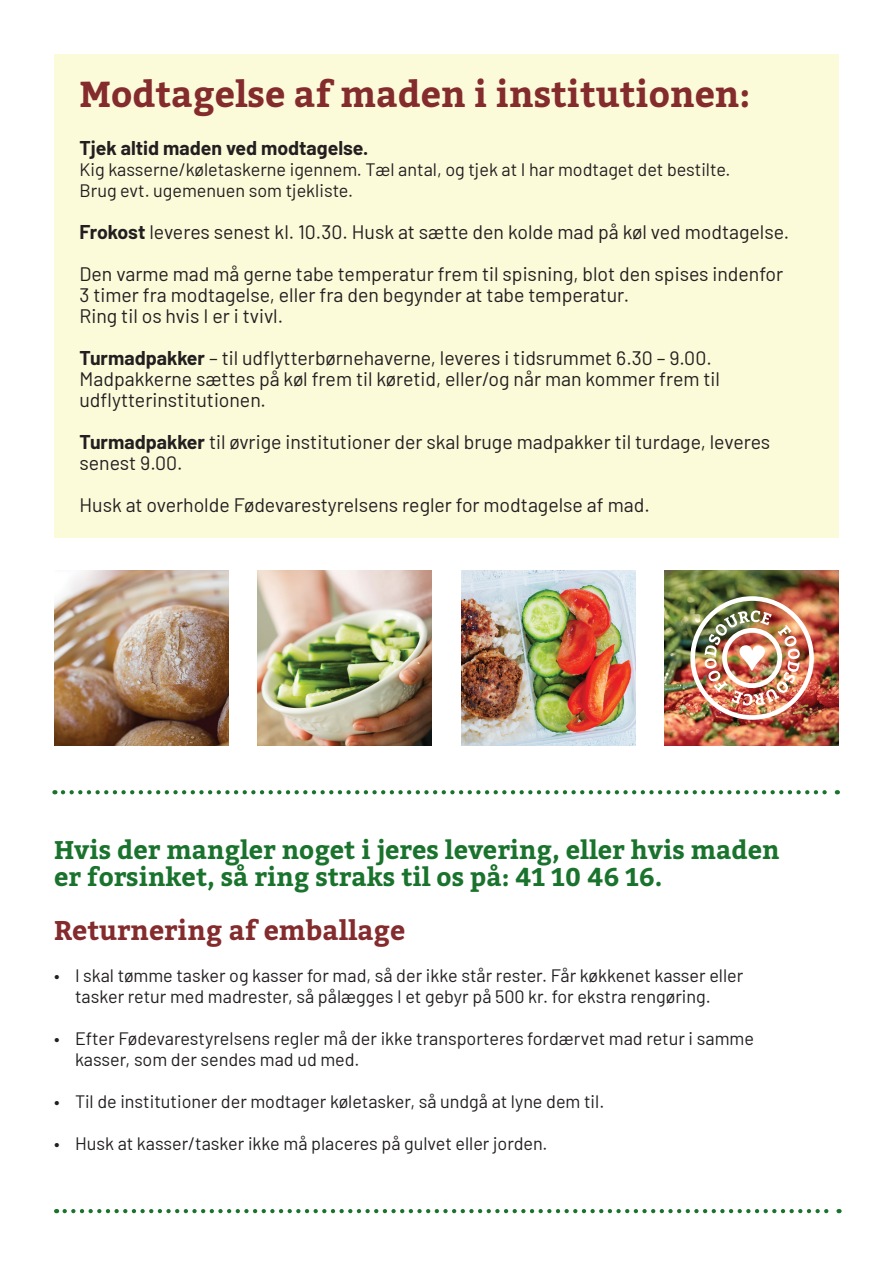
<style>
.page{position:relative;width:893px;height:1263px;background:#fff}
.page>*{position:absolute;margin:0;border:0;box-sizing:border-box;transform-origin:0 0}
.t1{font:700 36px "Bitter";color:#842b2d}
.t2{font:700 27px "Bitter";color:#842b2d}
.t3{font:700 25.5px "Bitter";color:#19732d}
.t4{font:19.5px/21px "Barlow";color:#231f20}
.t5{font:700 19.5px "Barlow";color:#231f20}
.t6{font:18px "Barlow";color:#231f20}
.s1{font-weight:700}
</style>
<div class="page">
<div style="left:54px;top:54px;width:785px;height:484px;background:#fbfad9"></div>
<img style="left:665px;top:571px;width:174px;height:174px">
<img style="left:258px;top:571px;width:174px;height:174px">
<img style="left:461px;top:571px;width:174px;height:174px">
<img style="left:54px;top:571px;width:174px;height:174px">
<img style="left:690px;top:596px;width:124px;height:124px">
<svg style="left:65px;top:1209px;width:774px;height:4px"></svg>
<svg style="left:63px;top:790px;width:775px;height:4px"></svg>
<p class="t1" style="left:80px;top:67px;width:673px">Modtagelse af maden i institutionen:</p>
<p class="t5" style="left:80px;top:134px;width:290px">Tjek altid maden ved modtagelse.</p>
<p class="t6" style="left:80px;top:157px;width:653px">Kig kasserne/køletaskerne igennem. Tæl antal, og tjek at I har modtaget det bestilte.</p>
<p class="t6" style="left:80px;top:178px;width:275px">Brug evt. ugemenuen som tjekliste.</p>
<p class="t4" style="left:80px;top:220px;width:711px"><span class="s1">Frokost</span> leveres senest kl. 10.30. Husk at sætte den kolde mad på køl ved modtagelse.</p>
<p class="t4" style="left:80px;top:262px;width:705px">Den varme mad må gerne tabe temperatur frem til spisning, blot den spises indenfor</p>
<p class="t4" style="left:80px;top:283px;width:551px">3 timer fra modtagelse, eller fra den begynder at tabe temperatur.</p>
<p class="t4" style="left:80px;top:304px;width:205px">Ring til os hvis I er i tvivl.</p>
<p class="t4" style="left:80px;top:346px;width:634px"><span class="s1">Turmadpakker</span> – til udflytterbørnehaverne, leveres i tidsrummet 6.30 – 9.00.</p>
<p class="t4" style="left:80px;top:367px;width:642px">Madpakkerne sættes på køl frem til køretid, eller/og når man kommer frem til</p>
<p class="t4" style="left:80px;top:388px;width:188px">udflytterinstitutionen.</p>
<p class="t4" style="left:80px;top:430px;width:692px"><span class="s1">Turmadpakker</span> til øvrige institutioner der skal bruge madpakker til turdage, leveres senest 9.00.</p>
<p class="t4" style="left:80px;top:493px;width:572px">Husk at overholde Fødevarestyrelsens regler for modtagelse af mad.</p>
<p class="t3" style="left:54px;top:830px;width:727px">Hvis der mangler noget i jeres levering, eller hvis maden</p>
<p class="t3" style="left:54px;top:857px;width:610px">er forsinket, så ring straks til os på: 41 10 46 16.</p>
<p class="t2" style="left:54px;top:910px;width:353px">Returnering af emballage</p>
<p class="t6" style="left:54px;top:963px;width:691px">• I skal tømme tasker og kasser for mad, så der ikke står rester. Får køkkenet kasser eller</p>
<p class="t6" style="left:75px;top:984px;width:637px">tasker retur med madrester, så pålægges I et gebyr på 500 kr. for ekstra rengøring.</p>
<p class="t6" style="left:54px;top:1026px;width:701px">• Efter Fødevarestyrelsens regler må der ikke transporteres fordærvet mad retur i samme</p>
<p class="t6" style="left:75px;top:1047px;width:286px">kasser, som der sendes mad ud med.</p>
<p class="t6" style="left:54px;top:1089px;width:552px">• Til de institutioner der modtager køletasker, så undgå at lyne dem til.</p>
<p class="t6" style="left:54px;top:1131px;width:495px">• Husk at kasser/tasker ikke må placeres på gulvet eller jorden.</p>
</div>
